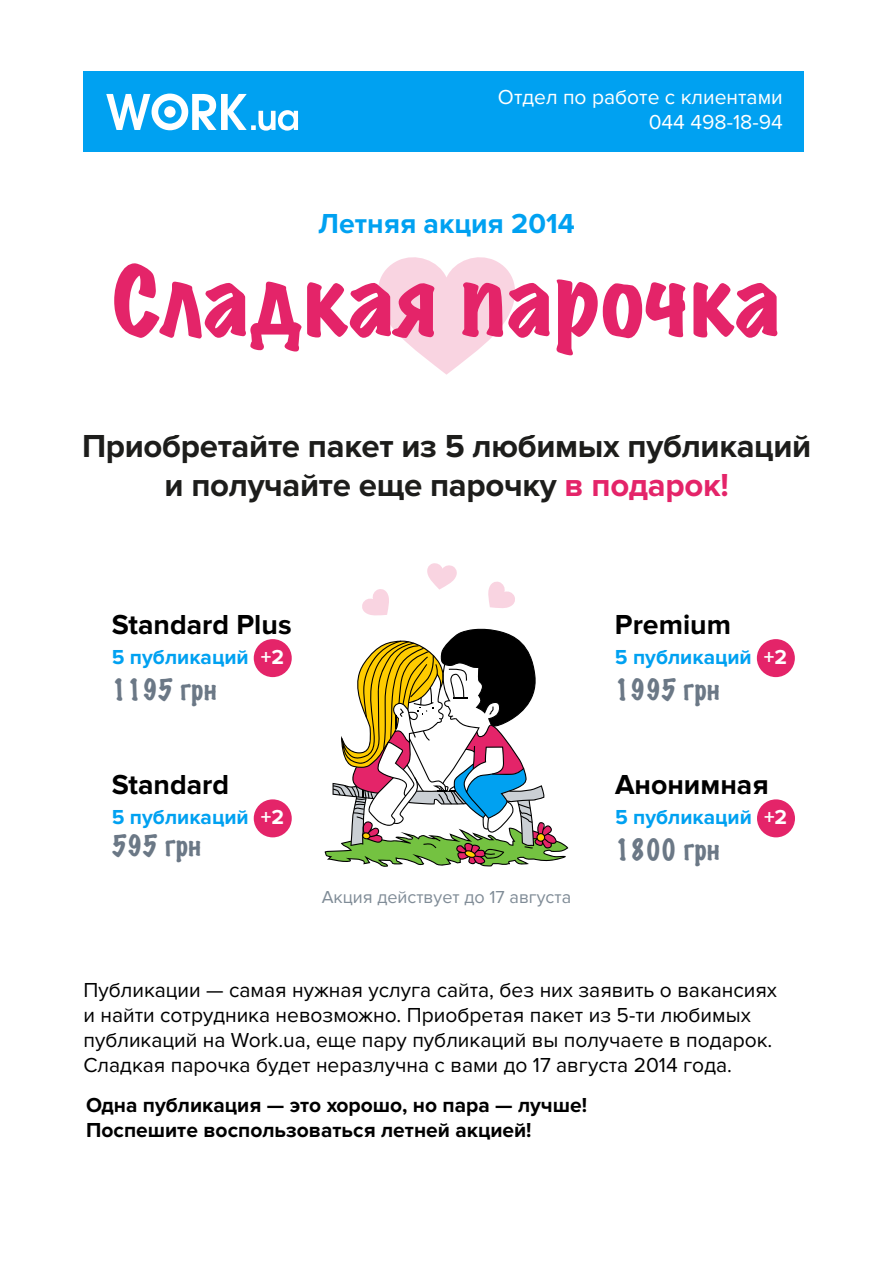
<style>
.page{position:relative;width:893px;height:1263px;background:#fff}
.page>*{position:absolute;margin:0;border:0;box-sizing:border-box;transform-origin:0 0}
.t1{font:expanded 87px "Marker Felt";color:#e42469}
.t2{font:700 33px/39px "Proxima Nova";letter-spacing:-.01em;color:#1d1d1b;text-align:center}
.t3{font:700 28.5px "Proxima Nova";color:#000}
.t4{font:700 28.5px "Proxima Nova";color:#00a1f1}
.t5{font:100 27px "Marker Felt";color:#6b7886}
.t6{font:21px/25.2px "Proxima Nova";color:#000}
.t7{font:700 21px/25.2px "Proxima Nova";color:#000}
.t8{font:700 21px "Proxima Nova";color:#00a1f1}
.t9{font:21px/25.2px "Proxima Nova";color:#fff;text-align:right}
.t10{font:18px "Proxima Nova";color:#808c97}
.s1{color:#e42469}
.s2{color:#fff}
</style>
<div class="page">
<svg style="left:362px;top:563px;width:153px;height:52px"></svg>
<div style="left:83px;top:71px;width:721px;height:81px;background:#00a1f1"></div>
<svg style="left:106px;top:94px;width:192px;height:37px"></svg>
<svg style="left:378px;top:257px;width:137px;height:118px"></svg>
<div style="left:254px;top:639px;width:38px;height:38px;background:#e42469;border-radius:50%"></div>
<div style="left:757px;top:639px;width:38px;height:38px;background:#e42469;border-radius:50%"></div>
<div style="left:254px;top:799px;width:38px;height:38px;background:#e42469;border-radius:50%"></div>
<div style="left:757px;top:799px;width:38px;height:38px;background:#e42469;border-radius:50%"></div>
<svg style="left:324px;top:628px;width:244px;height:239px"></svg>
<p class="t9" style="left:498px;top:85px;width:286px">Отдел по работе с клиентами<br>044 498-18-94</p>
<h3 class="t4" style="left:318px;top:207px;width:258px">Летняя акция 2014</h3>
<h1 class="t1" style="left:112px;top:233px;width:670px">Сладкая парочка</h1>
<h2 class="t2" style="left:82px;top:427px;width:731px">Приобретайте пакет из 5 любимых публикаций и получайте еще парочку <span class="s1">в подарок!</span></h2>
<h3 class="t3" style="left:112px;top:608px;width:181px">Standard Plus</h3>
<p class="t8" style="left:112px;top:645px;width:174px">5 публикаций <span class="s2">+2</span></p>
<p class="t5" style="left:112px;top:668px;width:107px">1195 грн</p>
<h3 class="t3" style="left:112px;top:768px;width:119px">Standard</h3>
<p class="t8" style="left:112px;top:805px;width:174px">5 публикаций <span class="s2">+2</span></p>
<p class="t5" style="left:112px;top:825px;width:91px">595 грн</p>
<p class="t10" style="left:322px;top:886px;width:251px">Акция действует до 17 августа</p>
<h3 class="t3" style="left:615px;top:608px;width:118px">Premium</h3>
<p class="t8" style="left:615px;top:645px;width:174px">5 публикаций <span class="s2">+2</span></p>
<p class="t5" style="left:615px;top:668px;width:107px">1995 грн</p>
<h3 class="t3" style="left:615px;top:768px;width:155px">Анонимная</h3>
<p class="t8" style="left:615px;top:805px;width:174px">5 публикаций <span class="s2">+2</span></p>
<p class="t5" style="left:615px;top:828px;width:107px">1800 грн</p>
<p class="t6" style="left:83px;top:977px;width:695px">Публикации — самая нужная услуга сайта, без них заявить о вакансиях и найти сотрудника невозможно. Приобретая пакет из 5-ти любимых публикаций на Work.ua, еще пару публикаций вы получаете в подарок.<br>Сладкая парочка будет неразлучна с вами до 17 августа 2014 года.</p>
<p class="t7" style="left:86px;top:1092px;width:502px">Одна публикация — это хорошо, но пара — лучше!<br>Поспешите воспользоваться летней акцией!</p>
</div>
